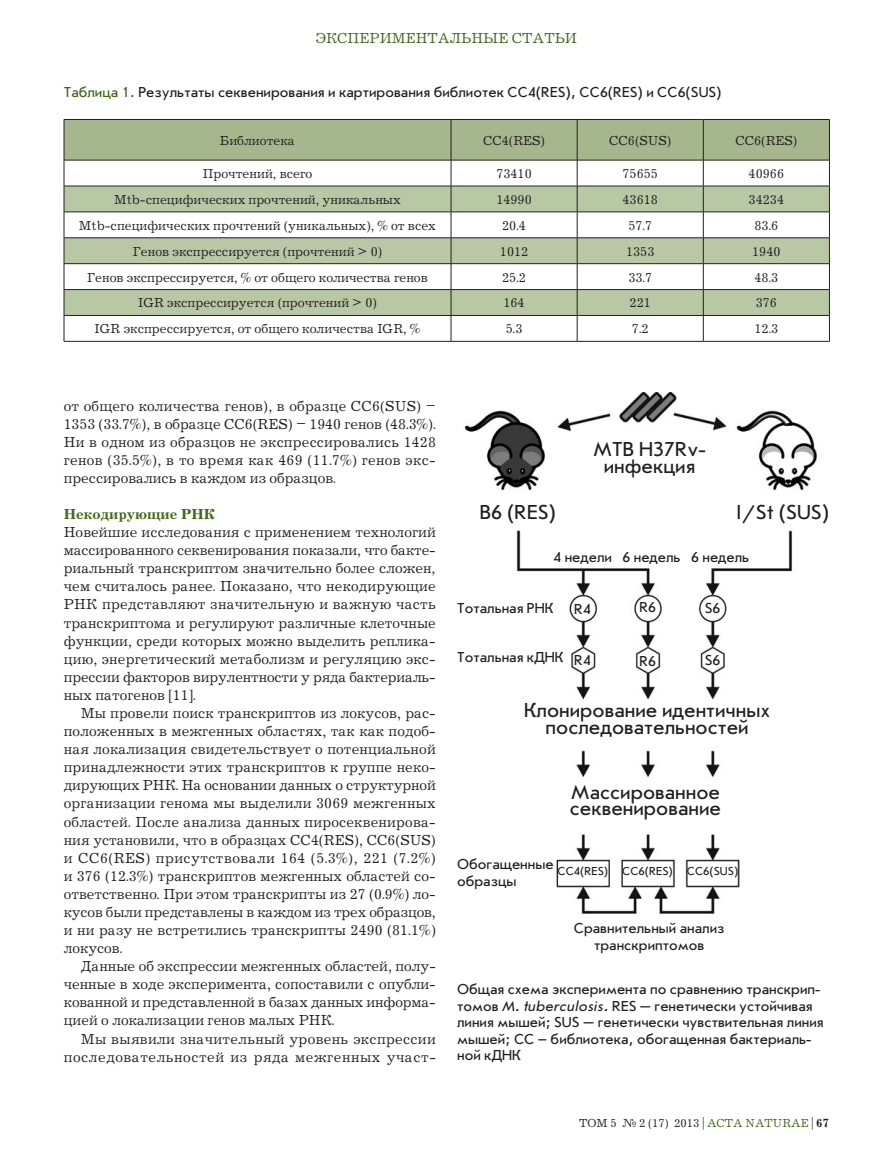
<style>
.page{position:relative;width:893px;height:1170px;background:#fff}
.page>*{position:absolute;margin:0;border:0;box-sizing:border-box;transform-origin:0 0}
.t1{font:21px/16.5px "Journal Sans C";color:#231f20;text-align:center}
.t2{font:15px/18.1px "Journal C";color:#231f20;text-align:justify}
.t3{font:15px/16.5px "Journal Sans C";color:#231f20}
.t4{font:15px/18.1px "Journal C";letter-spacing:.035em;color:#231f20;text-align:right}
.t5{font:15px "Journal C";color:#426616}
.t6{font:700 15px "Journal C";color:#426616}
.t7{font:13.5px "Journal C";color:#231f20}
.t8{font:12px "Journal C";color:#231f20}
.t9{font:12px "Journal Sans C";color:#231f20}
.s1{color:#426616}
.s2{font-style:italic}
.s3{font-weight:700}
</style>
<div class="page">
<svg style="left:64px;top:120px;width:766px;height:221px"></svg>
<hr style="left:64px;top:341px;width:387px;height:1px;background:#231f20">
<hr style="left:451px;top:341px;width:126px;height:1px;background:#231f20">
<hr style="left:577px;top:341px;width:126px;height:1px;background:#231f20">
<hr style="left:703px;top:341px;width:127px;height:1px;background:#231f20">
<hr style="left:64px;top:119px;width:387px;height:1px;background:#231f20">
<hr style="left:64px;top:120px;width:1px;height:40px;background:#231f20">
<hr style="left:451px;top:119px;width:126px;height:1px;background:#231f20">
<hr style="left:577px;top:119px;width:126px;height:1px;background:#231f20">
<hr style="left:703px;top:119px;width:127px;height:1px;background:#231f20">
<hr style="left:829px;top:120px;width:1px;height:40px;background:#231f20">
<hr style="left:64px;top:160px;width:387px;height:1px;background:#231f20">
<hr style="left:451px;top:160px;width:126px;height:1px;background:#231f20">
<hr style="left:577px;top:160px;width:126px;height:1px;background:#231f20">
<hr style="left:703px;top:160px;width:127px;height:1px;background:#231f20">
<img style="left:464px;top:392px;width:353px;height:522px">
<p class="t5" style="left:316px;top:31px;width:263px">ЭКСПЕРИМЕНТАЛЬНЫЕ СТАТЬИ</p>
<p class="t3" style="left:64px;top:84px;width:659px"><span class="s1">Таблица 1.</span> Результаты секвенирования и картирования библиотек CC4(RES), CC6(RES) и CC6(SUS)</p>
<p class="t7" style="left:220px;top:133px;width:77px">БИБЛИОТЕКА</p>
<p class="t7" style="left:483px;top:133px;width:63px">CC4(RES)</p>
<p class="t7" style="left:609px;top:133px;width:64px">CC6(SUS)</p>
<p class="t7" style="left:735px;top:133px;width:63px">CC6(RES)</p>
<p class="t7" style="left:203px;top:166px;width:111px">ПРОЧТЕНИЙ, ВСЕГО</p>
<p class="t7" style="left:496px;top:166px;width:37px">73410</p>
<p class="t7" style="left:622px;top:166px;width:37px">75655</p>
<p class="t7" style="left:749px;top:166px;width:37px">40966</p>
<p class="t7" style="left:114px;top:192px;width:288px">MTB-СПЕЦИФИЧЕСКИХ ПРОЧТЕНИЙ, УНИКАЛЬНЫХ</p>
<p class="t7" style="left:496px;top:192px;width:37px">14990</p>
<p class="t7" style="left:622px;top:192px;width:37px">43618</p>
<p class="t7" style="left:749px;top:192px;width:37px">34234</p>
<p class="t7" style="left:79px;top:218px;width:359px">MTB-СПЕЦИФИЧЕСКИХ ПРОЧТЕНИЙ (УНИКАЛЬНЫХ), % ОТ ВСЕХ</p>
<p class="t7" style="left:502px;top:218px;width:25px">20.4</p>
<p class="t7" style="left:628px;top:218px;width:25px">57.7</p>
<p class="t7" style="left:754px;top:218px;width:25px">83.6</p>
<p class="t7" style="left:133px;top:244px;width:251px">ГЕНОВ ЭКСПРЕССИРУЕТСЯ (ПРОЧТЕНИЙ &gt; 0)</p>
<p class="t7" style="left:500px;top:244px;width:30px">1012</p>
<p class="t7" style="left:626px;top:244px;width:30px">1353</p>
<p class="t7" style="left:752px;top:244px;width:30px">1940</p>
<p class="t7" style="left:87px;top:270px;width:342px">ГЕНОВ ЭКСПРЕССИРУЕТСЯ, % ОТ ОБЩЕГО КОЛИЧЕСТВА ГЕНОВ</p>
<p class="t7" style="left:502px;top:270px;width:25px">25.2</p>
<p class="t7" style="left:628px;top:270px;width:25px">33.7</p>
<p class="t7" style="left:754px;top:270px;width:25px">48.3</p>
<p class="t7" style="left:138px;top:296px;width:240px">IGR ЭКСПРЕССИРУЕТСЯ (ПРОЧТЕНИЙ &gt; 0)</p>
<p class="t7" style="left:503px;top:296px;width:23px">164</p>
<p class="t7" style="left:630px;top:296px;width:23px">221</p>
<p class="t7" style="left:756px;top:296px;width:23px">376</p>
<p class="t7" style="left:95px;top:322px;width:327px">IGR ЭКСПРЕССИРУЕТСЯ, ОТ ОБЩЕГО КОЛИЧЕСТВА IGR, %</p>
<p class="t7" style="left:506px;top:322px;width:18px">5.3</p>
<p class="t7" style="left:632px;top:322px;width:18px">7.2</p>
<p class="t7" style="left:754px;top:322px;width:25px">12.3</p>
<p class="t2" style="left:64px;top:397px;width:374px">ОТ ОБЩЕГО КОЛИЧЕСТВА ГЕНОВ), В ОБРАЗЦЕ CC 6(SUS) – 1353 (33.7%), В ОБРАЗЦЕ CC6(RES) – 1940 ГЕНОВ (48.3%).<br>НИ В ОДНОМ ИЗ ОБРАЗЦОВ НЕ ЭКСПРЕССИРОВАЛИСЬ 1428<br>ГЕНОВ (35.5%), В ТО ВРЕМЯ КАК 469 (11.7%) ГЕНОВ ЭКС-ПРЕССИРОВАЛИСЬ В КАЖДОМ ИЗ ОБРАЗЦОВ.</p>
<p class="t6" style="left:64px;top:505px;width:153px">Некодирующие РНК</p>
<p class="t2" style="left:64px;top:523px;width:374px">НОВЕЙШИЕ ИССЛЕДОВАНИЯ С ПРИМЕНЕНИЕМ ТЕХНОЛОГИЙ МАССИРОВАННОГО СЕКВЕНИРОВАНИЯ ПОКАЗАЛИ, ЧТО БАКТЕ-РИАЛЬНЫЙ ТРАНСКРИПТОМ ЗНАЧИТЕЛЬНО БОЛЕЕ СЛОЖЕН, ЧЕМ СЧИТАЛОСЬ РАНЕЕ. ПОКАЗАНО, ЧТО НЕКОДИРУЮЩИЕ РНК ПРЕДСТАВЛЯЮТ ЗНАЧИТЕЛЬНУЮ И ВАЖНУЮ ЧАСТЬ ТРАНСКРИПТОМА И РЕГУЛИРУЮТ РАЗЛИЧНЫЕ КЛЕТОЧНЫЕ ФУНКЦИИ, СРЕДИ КОТОРЫХ МОЖНО ВЫДЕЛИТЬ РЕПЛИКА-ЦИЮ, ЭНЕРГЕТИЧЕСКИЙ МЕТАБОЛИЗМ И РЕГУЛЯЦИЮ ЭКС-ПРЕССИИ ФАКТОРОВ ВИРУЛЕНТНОСТИ У РЯДА БАКТЕРИАЛЬ-НЫХ ПАТОГЕНОВ [11].</p>
<p class="t2" style="left:64px;top:704px;width:374px;text-indent:17px">МЫ ПРОВЕЛИ ПОИСК ТРАНСКРИПТОВ ИЗ ЛОКУСОВ, РАС-ПОЛОЖЕННЫХ В МЕЖГЕННЫХ ОБЛАСТЯХ, ТАК КАК ПОДОБ-НАЯ ЛОКАЛИЗАЦИЯ СВИДЕТЕЛЬСТВУЕТ О ПОТЕНЦИАЛЬНОЙ ПРИНАДЛЕЖНОСТИ ЭТИХ ТРАНСКРИПТОВ К ГРУППЕ НЕКО-ДИРУЮЩИХ РНК. НА ОСНОВАНИИ ДАННЫХ О СТРУКТУРНОЙ ОРГАНИЗАЦИИ ГЕНОМА МЫ ВЫДЕЛИЛИ 3069 МЕЖГЕННЫХ ОБЛАСТЕЙ. ПОСЛЕ АНАЛИЗА ДАННЫХ ПИРОСЕКВЕНИРОВА-НИЯ УСТАНОВИЛИ, ЧТО В ОБРАЗЦАХ CC4(RES), CC 6(SUS)<br>И CC6(RES) ПРИСУТСТВОВАЛИ 164 (5.3%), 221 (7.2%)<br>И 376 (12.3%) ТРАНСКРИПТОВ МЕЖГЕННЫХ ОБЛАСТЕЙ СО-ОТВЕТСТВЕННО. ПРИ ЭТОМ ТРАНСКРИПТЫ ИЗ 27 (0.9%) ЛО-КУСОВ БЫЛИ ПРЕДСТАВЛЕНЫ В КАЖДОМ ИЗ ТРЕХ ОБРАЗЦОВ, И НИ РАЗУ НЕ ВСТРЕТИЛИСЬ ТРАНСКРИПТЫ 2490 (81.1%)<br>ЛОКУСОВ.</p>
<p class="t2" style="left:64px;top:957px;width:374px;text-indent:17px">ДАННЫЕ ОБ ЭКСПРЕССИИ МЕЖГЕННЫХ ОБЛАСТЕЙ, ПОЛУ-ЧЕННЫЕ В ХОДЕ ЭКСПЕРИМЕНТА, СОПОСТАВИЛИ С ОПУБЛИ-КОВАННОЙ И ПРЕДСТАВЛЕННОЙ В БАЗАХ ДАННЫХ ИНФОРМА-ЦИЕЙ О ЛОКАЛИЗАЦИИ ГЕНОВ МАЛЫХ РНК.</p>
<p class="t4" style="left:64px;top:1030px;width:374px">МЫ ВЫЯВИЛИ ЗНАЧИТЕЛЬНЫЙ УРОВЕНЬ ЭКСПРЕССИИ<br>ПОСЛЕДОВАТЕЛЬНОСТЕЙ ИЗ РЯДА МЕЖГЕННЫХ УЧАСТ-</p>
<h1 class="t1" style="left:593px;top:441px;width:114px">MTB H37Rv&shy;инфекция</h1>
<h1 class="t1" style="left:480px;top:504px;width:78px">B6 (RES)</h1>
<h1 class="t1" style="left:737px;top:504px;width:94px">I/St (SUS)</h1>
<p class="t3" style="left:553px;top:549px;width:197px">4 недели 6 недель 6 недель</p>
<p class="t3" style="left:457px;top:600px;width:98px">Тотальная РНК</p>
<p class="t3" style="left:457px;top:649px;width:108px">Тотальная кДНК</p>
<h1 class="t1" style="left:524px;top:702px;width:248px">Клонирование идентичных последовательностей</h1>
<p class="t3" style="left:639px;top:599px;width:18px">R6</p>
<p class="t3" style="left:705px;top:600px;width:17px">S6</p>
<p class="t3" style="left:574px;top:600px;width:18px">R4</p>
<p class="t3" style="left:574px;top:652px;width:18px">R4</p>
<p class="t3" style="left:705px;top:652px;width:17px">S6</p>
<p class="t3" style="left:639px;top:652px;width:18px">R6</p>
<h1 class="t1" style="left:570px;top:783px;width:153px;text-align:left">Массированное секвенирование</h1>
<p class="t3" style="left:457px;top:856px;width:98px">Обогащенные образцы</p>
<p class="t9" style="left:558px;top:865px;width:182px">CC4(RES) CC6(RES) CC6(SUS)</p>
<p class="t3" style="left:574px;top:920px;width:152px;text-align:center">Сравнительный анализ транскриптомов</p>
<p class="t3" style="left:457px;top:981px;width:368px">Общая схема эксперимента по сравнению транскрип&shy;томов <span class="s2">M. tuberculosis.</span> RES <span class="s2">–</span> генетически устойчивая линия мышей; SUS <span class="s2">–</span> генетически чувствительная линия мышей; CC – библиотека, обогащенная бактериаль&shy;ной кДНК</p>
<p class="t8" style="left:579px;top:1116px;width:251px">ТОМ 5 № 2 (17) 2013 | <span class="s1">ACTA NATURAE</span> | <span class="s3">67</span></p>
</div>
